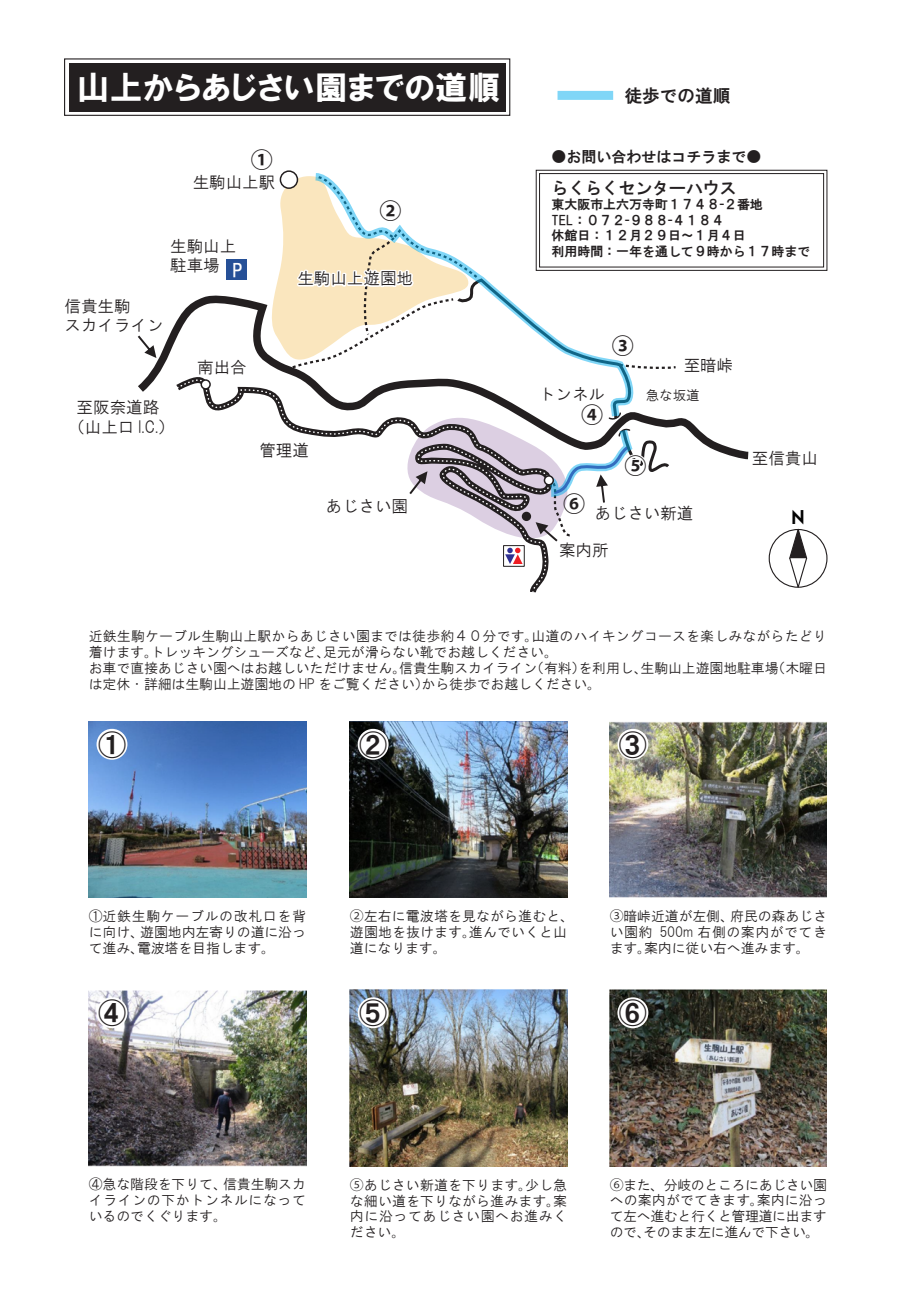
<style>
.page{position:relative;width:919px;height:1289px;background:#fff}
.page>*{position:absolute;margin:0;border:0;box-sizing:border-box;transform-origin:0 0}
.t1{font:32.4px "HGP Soei Kakugothic UB";letter-spacing:.02em;color:#fff}
.t2{font:27.9px "HGS Gothic E";color:#231f20}
.t3{font:700 22.05px "Koz Go Pr 6 N";color:#231f20}
.t4{font:18px "HGP Gothic E";color:#fff}
.t5{font:17.85px "AB tombo bold";color:#030303}
.t6{font:17.7px "HGS Gothic E";color:#231f20}
.t7{font:16.8px "HGS Gothic E";color:#231f20}
.t8{font:16.5px/19.5px "HGS Gothic M";color:#231f20}
.t9{font:15px "HGS Gothic E";color:#231f20}
.t10{font:13.95px/15.9px "HGS Gothic M";letter-spacing:-.01em;color:#231f20;text-align:justify}
.t11{font:13.5px "HGS Gothic M";color:#231f20}
.t12{font:12.9px/15.5px "HGS Gothic E";color:#231f20}
.s1{font-family:"Koz Go Pr 6 N"}
</style>
<div class="page">
<img style="left:609px;top:721px;width:217px;height:176px">
<img style="left:350px;top:721px;width:217px;height:176px">
<img style="left:89px;top:721px;width:217px;height:176px">
<svg style="left:788px;top:528px;width:20px;height:60px"></svg>
<div style="left:64px;top:58px;width:446px;height:58px;border:1px solid #231f20"></div>
<div style="left:69px;top:63px;width:436px;height:48px;background:#231f20"></div>
<div style="left:535px;top:170px;width:292px;height:101px;border:1px solid #231f20"></div>
<div style="left:539px;top:173px;width:285px;height:94px;border:1px solid #231f20"></div>
<div style="left:557px;top:91px;width:56px;height:9px;background:#80d6f7"></div>
<div style="left:226px;top:259px;width:21px;height:21px;background:#265097"></div>
<svg style="left:137px;top:295px;width:612px;height:165px"></svg>
<svg style="left:169px;top:379px;width:388px;height:214px"></svg>
<svg style="left:176px;top:379px;width:67px;height:34px"></svg>
<svg style="left:243px;top:388px;width:310px;height:204px"></svg>
<div style="left:201px;top:380px;width:9px;height:9px;background:#fff;border-radius:50%"></div>
<div style="left:200px;top:379px;width:11px;height:10px;border:2px solid #231f20;border-radius:50%"></div>
<svg style="left:138px;top:335px;width:18px;height:23px"></svg>
<div style="left:280px;top:170px;width:18px;height:19px;border:2px solid #231f20;border-radius:50%"></div>
<svg style="left:272px;top:174px;width:406px;height:367px"></svg>
<img style="left:609px;top:989px;width:217px;height:177px">
<img style="left:350px;top:989px;width:217px;height:177px">
<img style="left:89px;top:990px;width:217px;height:176px">
<div style="left:96px;top:728px;width:31px;height:31px;background:#fff;border-radius:50%"></div>
<div style="left:544px;top:476px;width:9px;height:9px;background:#fff;border-radius:50%"></div>
<div style="left:543px;top:475px;width:11px;height:10px;border:2px solid #231f20;border-radius:50%"></div>
<div style="left:357px;top:728px;width:31px;height:31px;background:#fff;border-radius:50%"></div>
<div style="left:617px;top:728px;width:31px;height:31px;background:#fff;border-radius:50%"></div>
<div style="left:96px;top:997px;width:31px;height:31px;background:#fff;border-radius:50%"></div>
<div style="left:357px;top:997px;width:31px;height:31px;background:#fff;border-radius:50%"></div>
<div style="left:617px;top:997px;width:31px;height:31px;background:#fff;border-radius:50%"></div>
<div style="left:503px;top:545px;width:21px;height:21px;border:1px solid #231f20"></div>
<svg style="left:505px;top:547px;width:17px;height:17px"></svg>
<h1 class="t1" style="left:77px;top:71px;width:425px">山上からあじさい園までの道順</h1>
<h3 class="t3" style="left:251px;top:147px;width:24px">①</h3>
<p class="t8" style="left:193px;top:172px;width:84px">生駒山上駅</p>
<p class="t8" style="left:64px;top:296px;width:100px">信貴生駒<br>スカイライン</p>
<p class="t8" style="left:170px;top:236px;width:68px">生駒山上駐車場</p>
<p class="t4" style="left:232px;top:261px;width:12px">P</p>
<p class="t8" style="left:197px;top:358px;width:51px">南出合</p>
<p class="t8" style="left:68px;top:397px;width:108px;text-align:center">至阪奈道路<br>（山上口 I.C.）</p>
<h3 class="t3" style="left:379px;top:198px;width:24px">②</h3>
<p class="t8" style="left:297px;top:268px;width:117px">生駒山上遊園地</p>
<p class="t8" style="left:259px;top:440px;width:51px">管理道</p>
<p class="t8" style="left:325px;top:496px;width:84px">あじさい園</p>
<p class="t6" style="left:624px;top:86px;width:107px">徒歩での道順</p>
<p class="t9" style="left:551px;top:149px;width:211px">●お問い合わせはコチラまで●</p>
<p class="t7" style="left:551px;top:179px;width:186px">らくらくセンターハウス</p>
<p class="t12" style="left:551px;top:197px;width:260px">東大阪市上六万寺町１７４８-２番地<br>TEL：０７２-９８８-４１８４<br>休館日：１２月２９日～１月４日<br>利用時間：一年を通して９時から１７時まで</p>
<h3 class="t3" style="left:612px;top:334px;width:24px">③</h3>
<p class="t8" style="left:683px;top:355px;width:51px">至暗峠</p>
<p class="t8" style="left:539px;top:384px;width:67px">トンネル</p>
<p class="t11" style="left:645px;top:389px;width:55px">急な坂道</p>
<h3 class="t3" style="left:581px;top:403px;width:24px">④</h3>
<h3 class="t3" style="left:624px;top:454px;width:24px">⑤</h3>
<h3 class="t3" style="left:563px;top:491px;width:24px">⑥</h3>
<p class="t8" style="left:594px;top:503px;width:100px">あじさい新道</p>
<p class="t8" style="left:559px;top:540px;width:51px">案内所</p>
<p class="t8" style="left:751px;top:448px;width:67px">至信貴山</p>
<p class="t5" style="left:791px;top:508px;width:15px">N</p>
<p class="t10" style="left:89px;top:627px;width:739px;text-align:left">近鉄生駒ケーブル生駒山上駅からあじさい園までは徒歩約４０分です。山道のハイキングコースを楽しみながらたどり着けます。トレッキングシューズなど、足元が滑らない靴でお越しください。<br>お車で直接あじさい園へはお越しいただけません。信貴生駒スカイライン（有料）を利用し、生駒山上遊園地駐車場（木曜日は定休・詳細は生駒山上遊園地の HP をご覧ください）から徒歩でお越しください。</p>
<h2 class="t2" style="left:98px;top:730px;width:29px">①</h2>
<h2 class="t2" style="left:359px;top:730px;width:29px">②</h2>
<h2 class="t2" style="left:619px;top:730px;width:29px">③</h2>
<p class="t10" style="left:89px;top:907px;width:219px">①近鉄生駒ケーブルの改札口を背に向け、遊園地内左寄りの道に沿って進み、電波塔を目指します。</p>
<p class="t10" style="left:350px;top:908px;width:226px;text-align:left"><span class="s1">②</span>左右に電波塔を見ながら進むと、遊園地を抜けます。進んでいくと山道になります。</p>
<p class="t10" style="left:609px;top:908px;width:219px"><span class="s1">③</span>暗峠近道が左側、府民の森あじさい園約 500m 右側の案内がでてきます。案内に従い右へ進みます。</p>
<h2 class="t2" style="left:98px;top:998px;width:29px">④</h2>
<h2 class="t2" style="left:359px;top:998px;width:29px">⑤</h2>
<h2 class="t2" style="left:619px;top:998px;width:29px">⑥</h2>
<p class="t10" style="left:89px;top:1176px;width:219px">④急な階段を下りて、信貴生駒スカイラインの下かトンネルになっているのでくぐります。</p>
<p class="t10" style="left:350px;top:1176px;width:219px"><span class="s1">⑤</span>あじさい新道を下ります。少し急な細い道を下りながら進みます。案内に沿ってあじさい園へお進みください。</p>
<p class="t10" style="left:609px;top:1176px;width:219px"><span class="s1">⑥</span>また、分岐のところにあじさい園への案内がでてきます。案内に沿って左へ進むと行くと管理道に出ますので、そのまま左に進んで下さい。</p>
</div>
